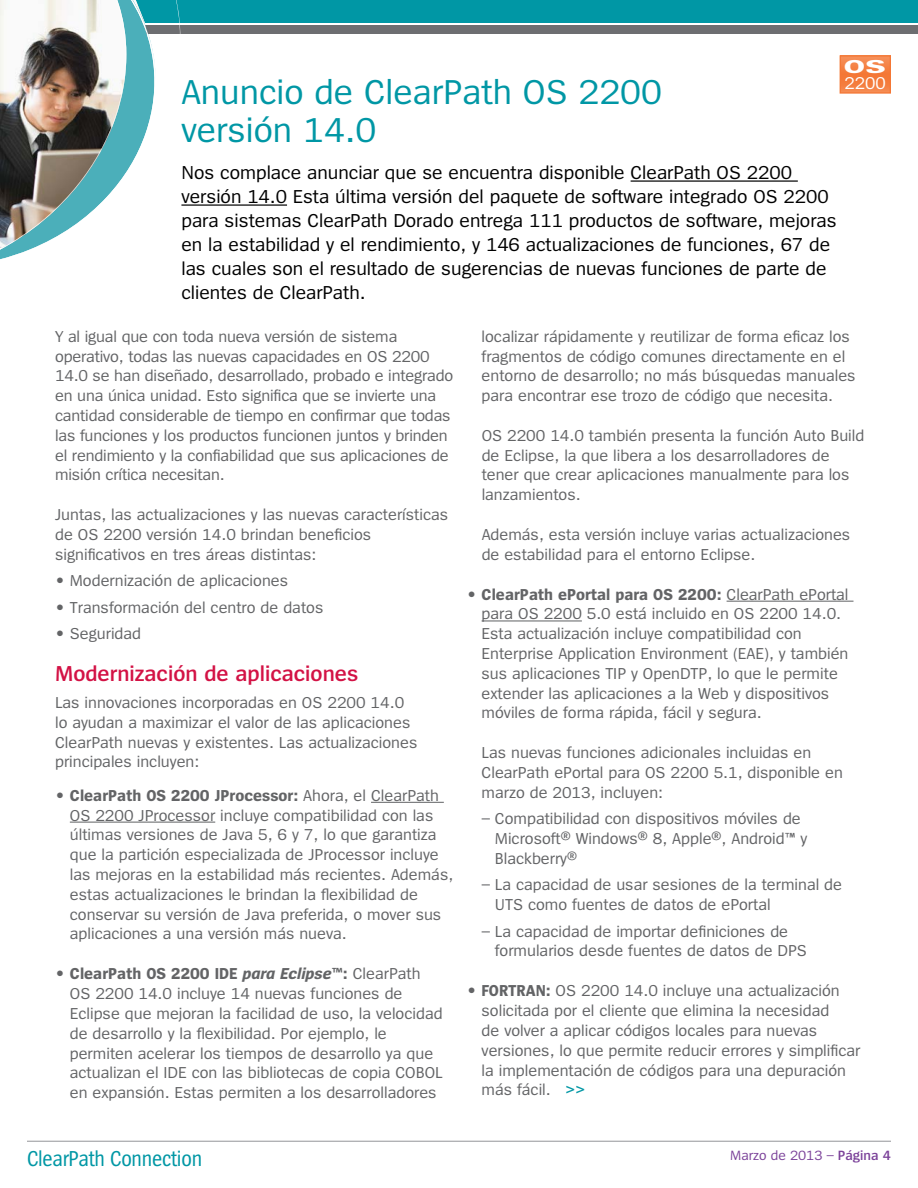
<style>
.page{position:relative;width:918px;height:1188px;background:#fff}
.page>*{position:absolute;margin:0;border:0;box-sizing:border-box;transform-origin:0 0}
.t1{font:36px/37.5px "Spiegel";color:#0097a5}
.t2{font:600 22.5px "Spiegel";color:#d31245}
.t3{font:22.5px "Spiegel Cd";letter-spacing:-.01em;color:#0097a5}
.t4{font:19.5px/24px "Spiegel";color:#000}
.t5{font:700 19.5px "Spiegel";color:#fff;scale:1.8 1}
.t6{font:17.85px "Spiegel";color:#fff}
.t7{font:16.5px/19.8px "Spiegel";color:#636466}
.t8{font:13.95px "Spiegel";color:#7c439a}
.s1{font-weight:700}
.s2{font-weight:700;font-style:italic}
.s3{font-weight:600;color:#0097a5}
.s4{font-weight:600}
</style>
<div class="page">
<div style="left:0;top:0;width:918px;height:22px;background:#0097a5"></div>
<div style="left:0;top:25px;width:918px;height:9px;background:#6d6e71"></div>
<hr style="left:27px;top:1141px;width:864px;height:1px;background:#939598">
<hr style="left:631px;top:180px;width:167px;height:2px;background:#000">
<hr style="left:181px;top:204px;width:106px;height:2px;background:#000">
<img style="left:0;top:0;width:156px;height:260px">
<hr style="left:371px;top:802px;width:73px;height:1px;background:#636466">
<hr style="left:70px;top:822px;width:145px;height:1px;background:#636466">
<hr style="left:727px;top:601px;width:127px;height:1px;background:#636466">
<hr style="left:482px;top:620px;width:100px;height:1px;background:#636466">
<svg style="left:842px;top:57px;width:47px;height:35px;background:#f48042"></svg>
<div style="left:840px;top:55px;width:51px;height:39px;border:1px solid #f47735"></div>
<p class="t5" style="left:844px;top:56px;width:25px">OS</p>
<p class="t6" style="left:844px;top:74px;width:43px">2200</p>
<h1 class="t1" style="left:181px;top:75px;width:482px">Anuncio de ClearPath OS 2200 versión 14.0</h1>
<p class="t4" style="left:181px;top:161px;width:657px">Nos complace anunciar que se encuentra disponible ClearPath OS 2200 versión 14.0 Esta última versión del paquete de software integrado OS 2200 para sistemas ClearPath Dorado entrega 111 productos de software, mejoras en la estabilidad y el rendimiento, y 146 actualizaciones de funciones, 67 de las cuales son el resultado de sugerencias de nuevas funciones de parte de clientes de ClearPath.</p>
<p class="t7" style="left:55px;top:327px;width:400px">Y al igual que con toda nueva versión de sistema operativo, todas las nuevas capacidades en OS 2200<br>14.0 se han diseñado, desarrollado, probado e integrado en una única unidad. Esto significa que se invierte una cantidad considerable de tiempo en confirmar que todas las funciones y los productos funcionen juntos y brinden el rendimiento y la confiabilidad que sus aplicaciones de misión crítica necesitan.</p>
<p class="t7" style="left:55px;top:505px;width:395px">Juntas, las actualizaciones y las nuevas características de OS 2200 versión 14.0 brindan beneficios significativos en tres áreas distintas:</p>
<p class="t7" style="left:55px;top:571px;width:235px">• Modernización de aplicaciones</p>
<p class="t7" style="left:55px;top:598px;width:270px">• Transformación del centro de datos</p>
<p class="t7" style="left:55px;top:624px;width:88px">• Seguridad</p>
<h2 class="t2" style="left:55px;top:663px;width:305px">Modernización de aplicaciones</h2>
<p class="t7" style="left:55px;top:693px;width:364px">Las innovaciones incorporadas en OS 2200 14.0 lo ayudan a maximizar el valor de las aplicaciones ClearPath nuevas y existentes. Las actualizaciones principales incluyen:</p>
<p class="t7" style="left:70px;top:786px;width:385px;text-indent:-15px">• <span class="s1">ClearPath OS 2200 JProcessor:</span> Ahora, el ClearPath OS 2200 JProcessor incluye compatibilidad con las últimas versiones de Java 5, 6 y 7, lo que garantiza que la partición especializada de JProcessor incluye las mejoras en la estabilidad más recientes. Además, estas actualizaciones le brindan la flexibilidad de conservar su versión de Java preferida, o mover sus aplicaciones a una versión más nueva.</p>
<p class="t7" style="left:70px;top:965px;width:374px;text-indent:-15px">• <span class="s1">ClearPath OS 2200 IDE</span> <span class="s2">para Eclipse</span><span class="s1">™:</span> ClearPath OS 2200 14.0 incluye 14 nuevas funciones de Eclipse que mejoran la facilidad de uso, la velocidad de desarrollo y la flexibilidad. Por ejemplo, le permiten acelerar los tiempos de desarrollo ya que actualizan el IDE con las bibliotecas de copia COBOL en expansión. Estas permiten a los desarrolladores</p>
<p class="t7" style="left:482px;top:327px;width:376px">localizar rápidamente y reutilizar de forma eficaz los fragmentos de código comunes directamente en el entorno de desarrollo; no más búsquedas manuales para encontrar ese trozo de código que necesita.</p>
<p class="t7" style="left:482px;top:426px;width:384px">OS 2200 14.0 también presenta la función Auto Build de Eclipse, la que libera a los desarrolladores de tener que crear aplicaciones manualmente para los lanzamientos.</p>
<p class="t7" style="left:482px;top:525px;width:370px">Además, esta versión incluye varias actualizaciones de estabilidad para el entorno Eclipse.</p>
<p class="t7" style="left:482px;top:585px;width:368px;text-indent:-15px">• <span class="s1">ClearPath ePortal para OS 2200:</span> ClearPath ePortal para OS 2200 5.0 está incluido en OS 2200 14.0.<br>Esta actualización incluye compatibilidad con Enterprise Application Environment (EAE), y también sus aplicaciones TIP y OpenDTP, lo que le permite extender las aplicaciones a la Web y dispositivos móviles de forma rápida, fácil y segura.</p>
<p class="t7" style="left:482px;top:743px;width:363px">Las nuevas funciones adicionales incluidas en<br>ClearPath ePortal para OS 2200 5.1, disponible en marzo de 2013, incluyen:</p>
<p class="t7" style="left:495px;top:809px;width:314px;text-indent:-13px">– Compatibilidad con dispositivos móviles de<br>Microsoft® Windows® 8, Apple®, Android™ y<br>Blackberry®</p>
<p class="t7" style="left:495px;top:875px;width:349px;text-indent:-13px">– La capacidad de usar sesiones de la terminal de<br>UTS como fuentes de datos de ePortal</p>
<p class="t7" style="left:495px;top:922px;width:314px;text-indent:-13px">– La capacidad de importar definiciones de formularios desde fuentes de datos de DPS</p>
<p class="t7" style="left:482px;top:982px;width:380px;text-indent:-15px">• <span class="s1">FORTRAN:</span> OS 2200 14.0 incluye una actualización solicitada por el cliente que elimina la necesidad<br>de volver a aplicar códigos locales para nuevas versiones, lo que permite reducir errores y simplificar la implementación de códigos para una depuración más fácil. <span class="s3">&gt;&gt;</span></p>
<h2 class="t3" style="left:27px;top:1148px;width:177px">ClearPath Connection</h2>
<p class="t8" style="left:730px;top:1148px;width:162px">Marzo de 2013 – <span class="s4">Página 4</span></p>
</div>
